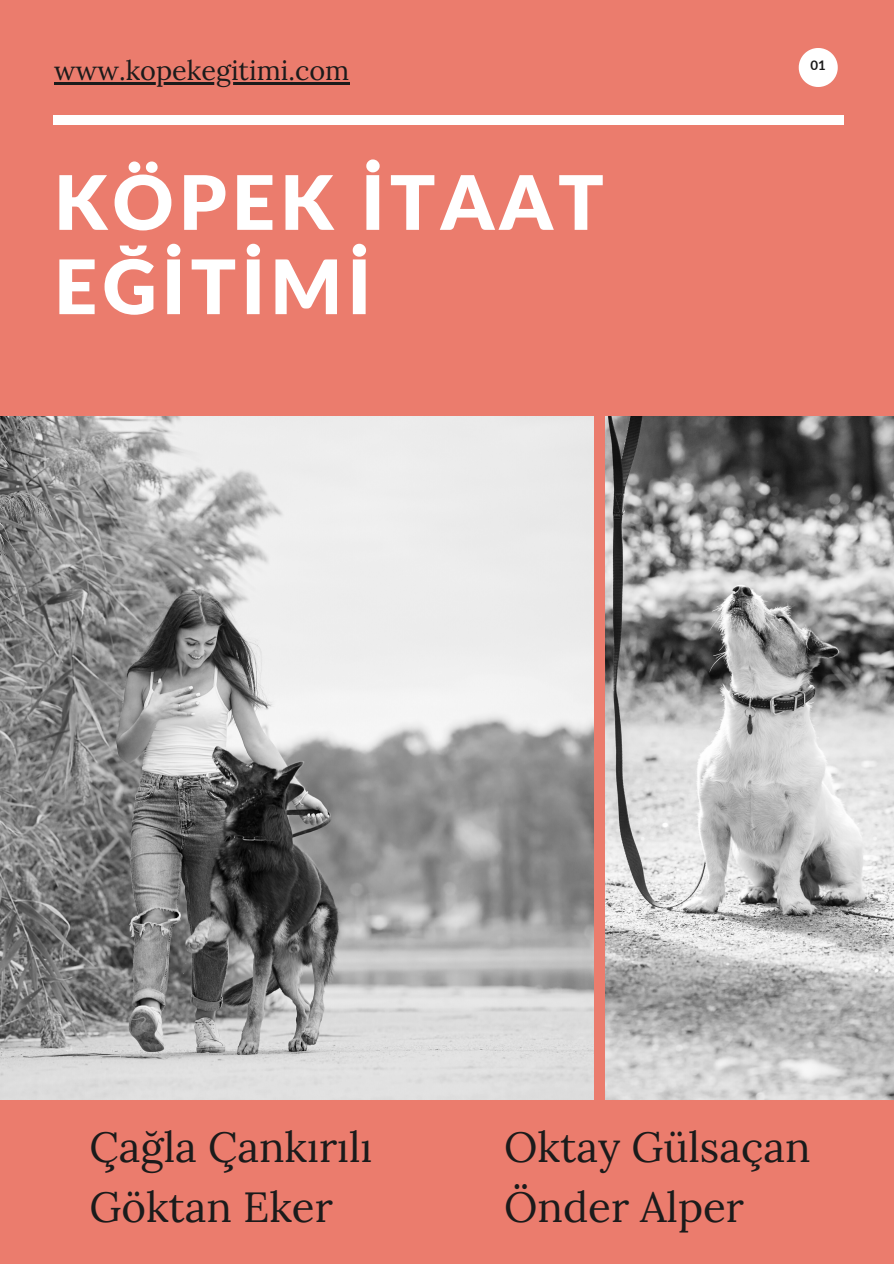
<style>
.page{position:relative;width:894px;height:1264px;background:#fff}
.page>*{position:absolute;margin:0;border:0;box-sizing:border-box;transform-origin:0 0}
.t1{font:900 75px/84.3px "Lato";letter-spacing:.07em;color:#fff}
.t2{font:42px/60.8px "Lora";color:#1b1b1b}
.t3{font:27px "Lora";color:#1b1b1b}
.t4{font:700 13.2px "Lato";color:#191919}
</style>
<div class="page">
<div style="left:0;top:0;width:893px;height:1263px;background:#eb7c6d"></div>
<div style="left:53px;top:115px;width:790px;height:9px;background:#fff"></div>
<svg style="left:798px;top:48px;width:39px;height:39px"></svg>
<img style="left:0;top:417px;width:593px;height:682px">
<img style="left:605px;top:417px;width:288px;height:682px">
<hr style="left:54px;top:82px;width:295px;height:2px;background:#1b1b1b">
<p class="t3" style="left:54px;top:53px;width:297px">www.kopekegitimi.com</p>
<p class="t4" style="left:810px;top:57px;width:17px">01</p>
<h1 class="t1" style="left:54px;top:159px;width:551px">KÖPEK İTAAT<br>EĞİTİMİ</h1>
<p class="t2" style="left:89px;top:1115px;width:284px">Çağla Çankırılı<br>Göktan Eker</p>
<p class="t2" style="left:504px;top:1115px;width:308px">Oktay Gülsaçan<br>Önder Alper</p>
</div>
